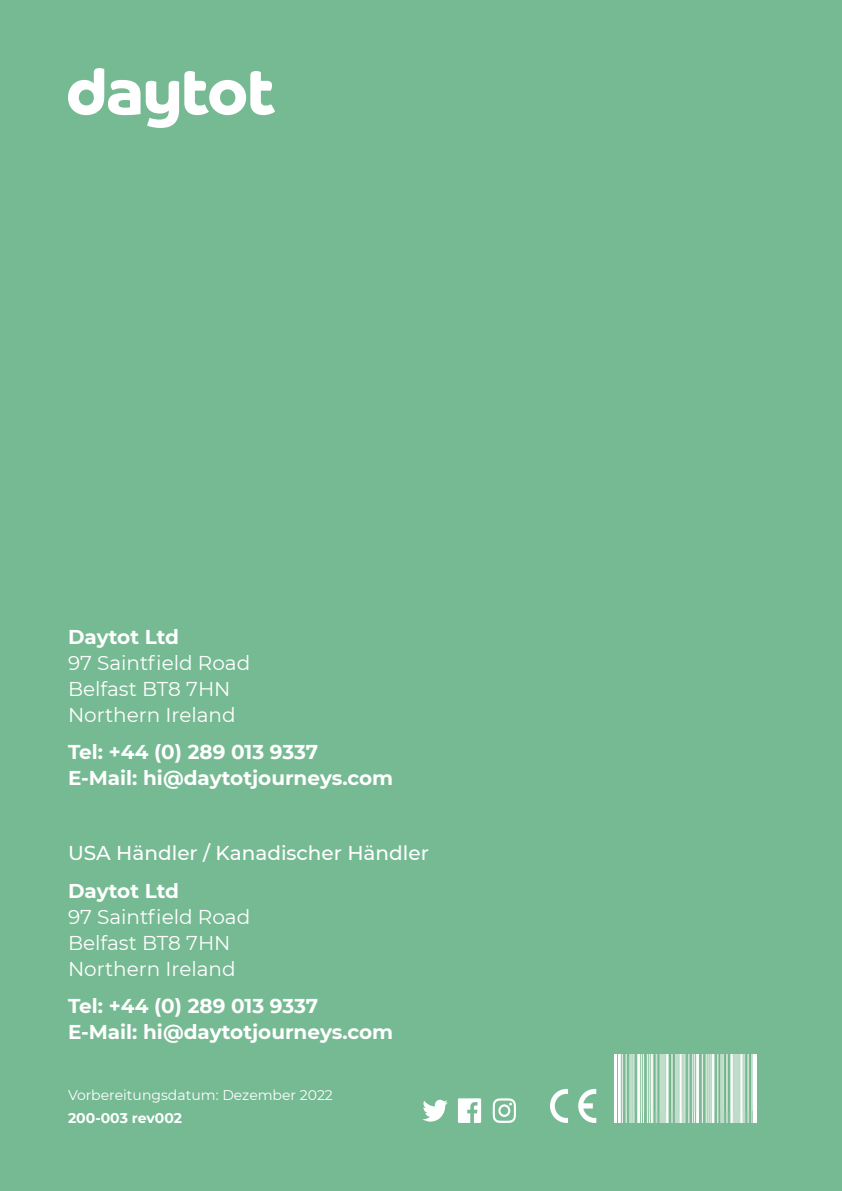
<style>
.page{position:relative;width:842px;height:1191px;background:#76ba93}
.page>*{position:absolute;margin:0;border:0;box-sizing:border-box;transform-origin:0 0}
.t1{font:700 20px/26px "Montserrat";color:#fff}
.t2{font:20px/26px "Montserrat";color:#fff}
.t3{font:500 20px "Montserrat";color:#fff}
.t4{font:14px "Montserrat";color:#fff}
.t5{font:700 14px "Montserrat";color:#fff}
</style>
<div class="page">
<svg style="left:68px;top:68px;width:72px;height:47px"></svg>
<svg style="left:146px;top:71px;width:129px;height:57px"></svg>
<svg style="left:550px;top:1089px;width:18px;height:34px"></svg>
<svg style="left:578px;top:1089px;width:18px;height:34px"></svg>
<svg style="left:422px;top:1099px;width:26px;height:22px"></svg>
<svg style="left:458px;top:1098px;width:23px;height:25px"></svg>
<svg style="left:493px;top:1098px;width:23px;height:25px"></svg>
<div style="left:615px;top:1054px;width:142px;height:69px;background:linear-gradient(to bottom,#fff,#fff)"></div>
<img style="left:617px;top:1054px;width:135px;height:69px">
<p class="t1" style="left:68px;top:623px;width:112px">Daytot Ltd</p>
<p class="t2" style="left:68px;top:649px;width:184px">97 Saintfield Road<br>Belfast BT8 7HN<br>Northern Ireland</p>
<p class="t1" style="left:68px;top:738px;width:327px">Tel: +44 (0) 289 013 9337<br>E-Mail: hi@daytotjourneys.com</p>
<p class="t3" style="left:68px;top:839px;width:362px">USA Händler / Kanadischer Händler</p>
<p class="t1" style="left:68px;top:876px;width:112px">Daytot Ltd</p>
<p class="t2" style="left:68px;top:902px;width:184px">97 Saintfield Road<br>Belfast BT8 7HN<br>Northern Ireland</p>
<p class="t1" style="left:68px;top:991px;width:327px">Tel: +44 (0) 289 013 9337<br>E-Mail: hi@daytotjourneys.com</p>
<p class="t4" style="left:68px;top:1085px;width:266px">Vorbereitungsdatum: Dezember 2022</p>
<p class="t5" style="left:68px;top:1107px;width:116px">200-003 rev002</p>
</div>
